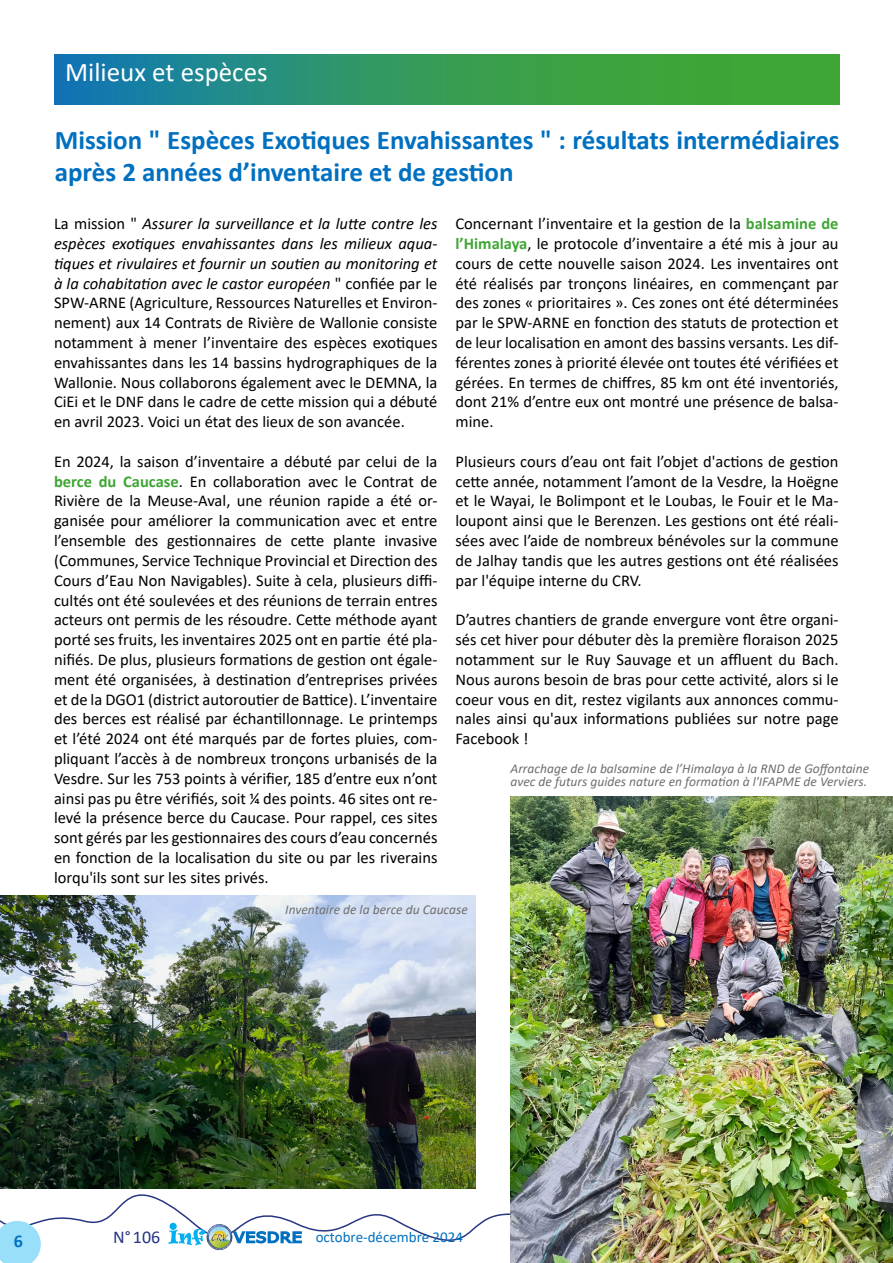
<style>
.page{position:relative;width:893px;height:1263px;background:#fff}
.page>*{position:absolute;margin:0;border:0;box-sizing:border-box;transform-origin:0 0}
.t1{font:700 27px/32.4px "Calibri";color:#0070c0}
.t2{font:27px "Calibri";color:#fff}
.t3{font:18px "Calibri";color:#283583}
.t4{font:700 18px "Calibri";color:#0070c0}
.t5{font:16.5px/19.8px "Calibri";color:#000;text-align:justify}
.t6{font:15px "Calibri";color:#0070c0}
.t7{font:italic 13.5px/13.5px "Calibri";color:#706f6f}
.s1{font-style:italic}
.s2{font-weight:700;color:#3fa535}
</style>
<div class="page">
<svg style="left:0;top:1155px;width:511px;height:108px"></svg>
<svg style="left:168px;top:1229px;width:37px;height:17px"></svg>
<svg style="left:232px;top:1230px;width:71px;height:15px"></svg>
<img style="left:206px;top:1224px;width:26px;height:26px;border-radius:13px">
<div style="left:170px;top:1223px;width:7px;height:7px;background:#00b0f0;border-radius:50%"></div>
<svg style="left:0;top:1221px;width:41px;height:42px;background:#a2e0f7"></svg>
<svg style="left:55px;top:54px;width:784px;height:51px;background:#309661"></svg>
<img style="left:0;top:896px;width:475px;height:292px">
<img style="left:511px;top:796px;width:382px;height:467px">
<h1 class="t2" style="left:65px;top:54px;width:204px">Milieux et espèces</h1>
<h1 class="t1" style="left:55px;top:123px;width:786px">Mission " Espèces Exotiques Envahissantes " : résultats intermédiaires après 2 années d’inventaire et de gestion</h1>
<p class="t5" style="left:54px;top:213px;width:385px">La mission " <span class="s1">Assurer la surveillance et la lutte contre les espèces exotiques envahissantes dans les milieux aqua&shy;tiques et rivulaires et fournir un soutien au monitoring et à la cohabitation avec le castor européen</span> " confiée par le SPW-ARNE (Agriculture, Ressources Naturelles et Environ&shy;nement) aux 14 Contrats de Rivière de Wallonie consiste notamment à mener l’inventaire des espèces exotiques envahissantes dans les 14 bassins hydrographiques de la Wallonie. Nous collaborons également avec le DEMNA, la CiEi et le DNF dans le cadre de cette mission qui a débuté en avril 2023. Voici un état des lieux de son avancée.</p>
<p class="t5" style="left:54px;top:451px;width:385px">En 2024, la saison d’inventaire a débuté par celui de la <span class="s2">berce du Caucase</span>. En collaboration avec le Contrat de Rivière de la Meuse-Aval, une réunion rapide a été or&shy;ganisée pour améliorer la communication avec et entre l’ensemble des gestionnaires de cette plante invasive (Communes, Service Technique Provincial et Direction des Cours d’Eau Non Navigables). Suite à cela, plusieurs diffi&shy;cultés ont été soulevées et des réunions de terrain entres acteurs ont permis de les résoudre. Cette méthode ayant porté ses fruits, les inventaires 2025 ont en partie été pla&shy;nifiés. De plus, plusieurs formations de gestion ont égale&shy;ment été organisées, à destination d’entreprises privées et de la DGO1 (district autoroutier de Battice). L’inventaire des berces est réalisé par échantillonnage. Le printemps et l’été 2024 ont été marqués par de fortes pluies, com&shy;pliquant l’accès à de nombreux tronçons urbanisés de la Vesdre. Sur les 753 points à vérifier, 185 d’entre eux n’ont ainsi pas pu être vérifiés, soit ¼ des points. 46 sites ont re&shy;levé la présence berce du Caucase. Pour rappel, ces sites sont gérés par les gestionnaires des cours d’eau concernés en fonction de la localisation du site ou par les riverains lorqu'ils sont sur les sites privés.</p>
<p class="t5" style="left:455px;top:213px;width:385px">Concernant l’inventaire et la gestion de la <span class="s2">balsamine de l’Himalaya</span>, le protocole d’inventaire a été mis à jour au cours de cette nouvelle saison 2024. Les inventaires ont été réalisés par tronçons linéaires, en commençant par des zones « prioritaires ». Ces zones ont été déterminées par le SPW-ARNE en fonction des statuts de protection et de leur localisation en amont des bassins versants. Les dif&shy;férentes zones à priorité élevée ont toutes été vérifiées et gérées. En termes de chiffres, 85 km ont été inventoriés, dont 21% d’entre eux ont montré une présence de balsa&shy;mine.</p>
<p class="t5" style="left:455px;top:451px;width:385px">Plusieurs cours d’eau ont fait l’objet d'actions de gestion cette année, notamment l’amont de la Vesdre, la Hoëgne et le Wayai, le Bolimpont et le Loubas, le Fouir et le Ma&shy;loupont ainsi que le Berenzen. Les gestions ont été réali&shy;sées avec l’aide de nombreux bénévoles sur la commune de Jalhay tandis que les autres gestions ont été réalisées par l'équipe interne du CRV.</p>
<p class="t5" style="left:455px;top:609px;width:385px">D’autres chantiers de grande envergure vont être organi&shy;sés cet hiver pour débuter dès la première floraison 2025 notamment sur le Ruy Sauvage et un affluent du Bach.<br>Nous aurons besoin de bras pour cette activité, alors si le coeur vous en dit, restez vigilants aux annonces commu&shy;nales ainsi qu'aux informations publiées sur notre page Facebook !</p>
<p class="t7" style="left:511px;top:761px;width:360px">Arrachage de la balsamine de l’Himalaya à la RND de Goffontaine avec de futurs guides nature en formation à l'IFAPME de Verviers.</p>
<p class="t7" style="left:285px;top:902px;width:184px">Inventaire de la berce du Caucase</p>
<p class="t4" style="left:14px;top:1228px;width:11px">6</p>
<p class="t3" style="left:113px;top:1224px;width:49px">N° 106</p>
<p class="t6" style="left:316px;top:1227px;width:149px">octobre-décembre 2024</p>
</div>
